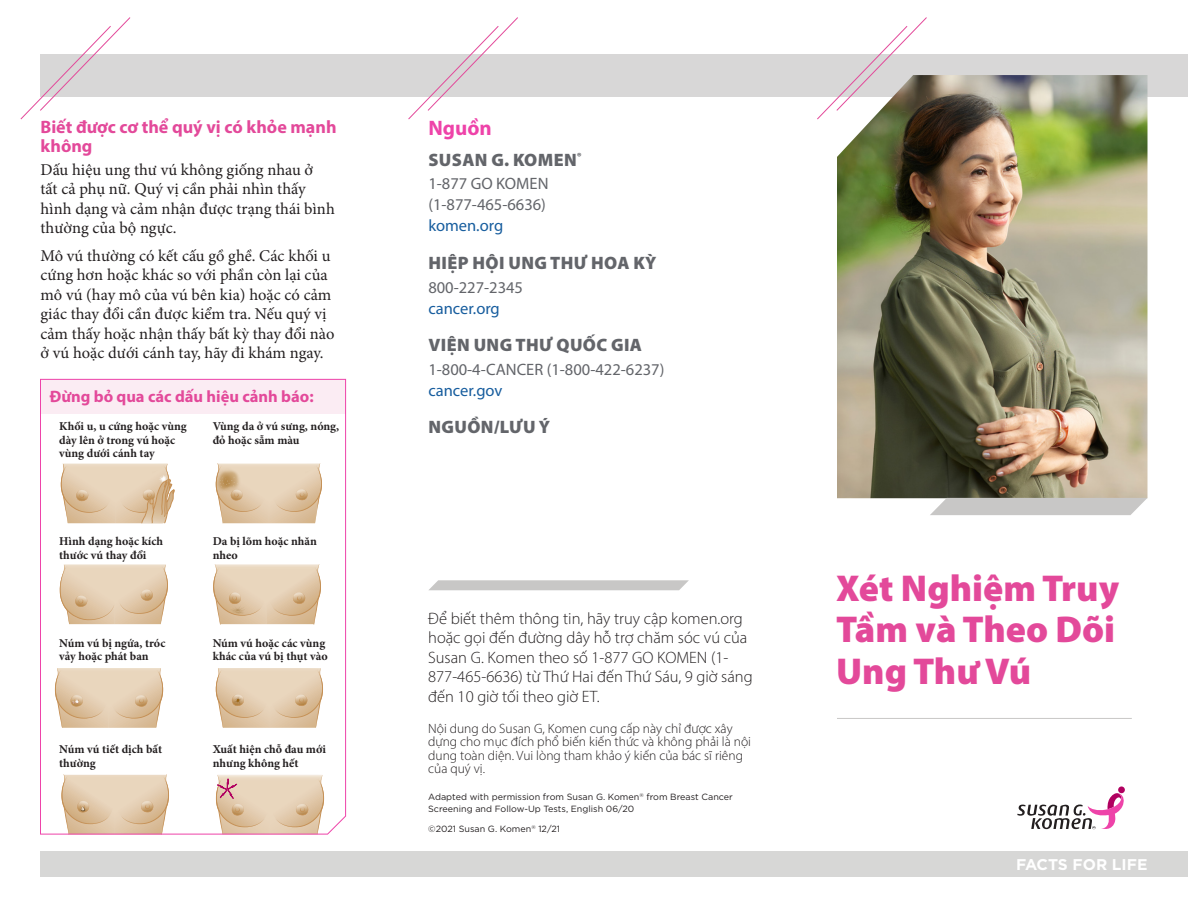
<style>
.page{position:relative;width:1188px;height:918px;background:#fff}
.page>*{position:absolute;margin:0;border:0;box-sizing:border-box;transform-origin:0 0}
.t1{font:900 37.5px/41.7px "Myriad Pro";color:#e3499a;text-align:justify}
.black_sidebar_head{font:700 21px "Myriad Pro";color:#ee43a9}
.pink_sidebar_head{font:900 18px "Myriad Pro";letter-spacing:.02em;color:#63656a}
.Pink_subhead_smaller{font:700 18px/19.5px "Myriad Pro";color:#e3499a}
.Lead_text_-_less_lea{font:16.5px/19.5px "Minion Pro";color:#231f20}
.First_page_footer{font:300 16.5px/19.5px "Myriad Pro";color:#231f20}
.Gray_Sidebar_tight{font:16.5px "Myriad Pro";color:#63656a}
.Pink_subhead_smaller-2{font:700 16.5px "Myriad Pro";color:#e3499a}
.Gray_Sidebar_text{font:16.5px "Myriad Pro";color:#175d9e}
.Gray_Sidebar_tight-2{font:16.5px "Myriad Pro";color:#175d9e}
.t2{font:700 15.6px "Gotham";color:#fff}
.Second_Side_footer{font:300 13.5px/13.5px "Myriad Pro";color:#231f20}
.t3{font:700 12px/13.5px "Minion Pro";color:#231f20}
.Pink_subhead_smaller-3{font:9px/12px "Gotham";color:#231f20}
</style>
<div class="page">
<div style="left:40px;top:54px;width:1148px;height:42px;background:#d8d7d7"></div>
<svg style="left:1017px;top:786px;width:108px;height:44px"></svg>
<img style="left:837px;top:75px;width:311px;height:423px">
<div style="left:40px;top:851px;width:1148px;height:26px;background:#d7d7d6"></div>
<svg style="left:930px;top:498px;width:218px;height:17px;background:#cccbca"></svg>
<svg style="left:20px;top:17px;width:111px;height:103px"></svg>
<svg style="left:408px;top:17px;width:111px;height:103px"></svg>
<svg style="left:816px;top:17px;width:112px;height:103px"></svg>
<hr style="left:837px;top:718px;width:295px;height:1px;background:#c8c7c6">
<svg style="left:40px;top:379px;width:306px;height:456px"></svg>
<svg style="left:429px;top:580px;width:260px;height:10px;background:#cbcac9"></svg>
<p class="Pink_subhead_smaller" style="left:40px;top:116px;width:298px">Biết được cơ thể quý vị có khỏe mạnh không</p>
<p class="Lead_text_-_less_lea" style="left:40px;top:160px;width:296px">Dấu hiệu ung thư vú không giống nhau ở<br>tất cả phụ nữ. Quý vị cần phải nhìn thấy hình dạng và cảm nhận được trạng thái bình thường của bộ ngực.</p>
<p class="Lead_text_-_less_lea" style="left:40px;top:246px;width:296px">Mô vú thường có kết cấu gồ ghề. Các khối u cứng hơn hoặc khác so với phần còn lại của mô vú (hay mô của vú bên kia) hoặc có cảm giác thay đổi cần được kiểm tra. Nếu quý vị cảm thấy hoặc nhận thấy bất kỳ thay đổi nào ở vú hoặc dưới cánh tay, hãy đi khám ngay.</p>
<p class="Pink_subhead_smaller-2" style="left:50px;top:386px;width:265px">Đừng bỏ qua các dấu hiệu cảnh báo:</p>
<p class="t3" style="left:59px;top:419px;width:129px">Khối u, u cứng hoặc vùng dày lên ở trong vú hoặc vùng dưới cánh tay</p>
<p class="t3" style="left:213px;top:419px;width:128px">Vùng da ở vú sưng, nóng, đỏ hoặc sẫm màu</p>
<p class="t3" style="left:59px;top:535px;width:106px">Hình dạng hoặc kích thước vú thay đổi</p>
<p class="t3" style="left:213px;top:535px;width:106px">Da bị lõm hoặc nhăn nheo</p>
<p class="t3" style="left:59px;top:636px;width:108px">Núm vú bị ngứa, tróc vảy hoặc phát ban</p>
<p class="t3" style="left:213px;top:636px;width:116px">Núm vú hoặc các vùng khác của vú bị thụt vào</p>
<p class="t3" style="left:59px;top:742px;width:104px">Núm vú tiết dịch bất thường</p>
<p class="t3" style="left:213px;top:742px;width:115px">Xuất hiện chỗ đau mới nhưng không hết</p>
<p class="black_sidebar_head" style="left:428px;top:114px;width:65px">Nguồn</p>
<p class="pink_sidebar_head" style="left:429px;top:148px;width:155px">SUSAN G. KOMEN<sup>®</sup></p>
<p class="Gray_Sidebar_tight" style="left:428px;top:174px;width:122px">1-877 GO KOMEN</p>
<p class="Gray_Sidebar_tight" style="left:428px;top:195px;width:119px">(1-877-465-6636)</p>
<p class="Gray_Sidebar_text" style="left:428px;top:216px;width:76px">komen.org</p>
<p class="pink_sidebar_head" style="left:429px;top:251px;width:230px">HIỆP HỘI UNG THƯ HOA KỲ</p>
<p class="Gray_Sidebar_tight" style="left:428px;top:277px;width:96px">800-227-2345</p>
<p class="Gray_Sidebar_text" style="left:428px;top:298px;width:73px">cancer.org</p>
<p class="pink_sidebar_head" style="left:429px;top:333px;width:215px">VIỆN UNG THƯ QUỐC GIA</p>
<p class="Gray_Sidebar_tight" style="left:428px;top:359px;width:238px">1-800-4-CANCER (1-800-422-6237)</p>
<p class="Gray_Sidebar_tight-2" style="left:428px;top:380px;width:76px">cancer.gov</p>
<p class="pink_sidebar_head" style="left:429px;top:415px;width:123px">NGUỒN/LƯU Ý</p>
<p class="First_page_footer" style="left:428px;top:608px;width:326px">Để biết thêm thông tin, hãy truy cập komen.org hoặc gọi đến đường dây hỗ trợ chăm sóc vú của Susan G. Komen theo số 1-877 GO KOMEN (1- 877-465-6636) từ Thứ Hai đến Thứ Sáu, 9 giờ sáng đến 10 giờ tối theo giờ ET.</p>
<p class="Second_Side_footer" style="left:428px;top:721px;width:324px">Nội dung do Susan G, Komen cung cấp này chỉ được xây dựng cho mục đích phổ biến kiến thức và không phải là nội dung toàn diện. Vui lòng tham khảo ý kiến của bác sĩ riêng của quý vị.</p>
<p class="Pink_subhead_smaller-3" style="left:428px;top:790px;width:306px">Adapted with permission from Susan G. Komen<sup>®</sup> from Breast Cancer<br>Screening and Follow-Up Tests, English 06/20</p>
<p class="Pink_subhead_smaller-3" style="left:428px;top:823px;width:133px">©2021 Susan G. Komen<sup>®</sup> 12/21</p>
<p class="t1" style="left:836px;top:566px;width:285px">Xét Nghiệm Truy Tầm và Theo Dõi Ung Thư Vú</p>
<p class="t2" style="left:1016px;top:855px;width:133px">FACTS FOR LIFE</p>
</div>
